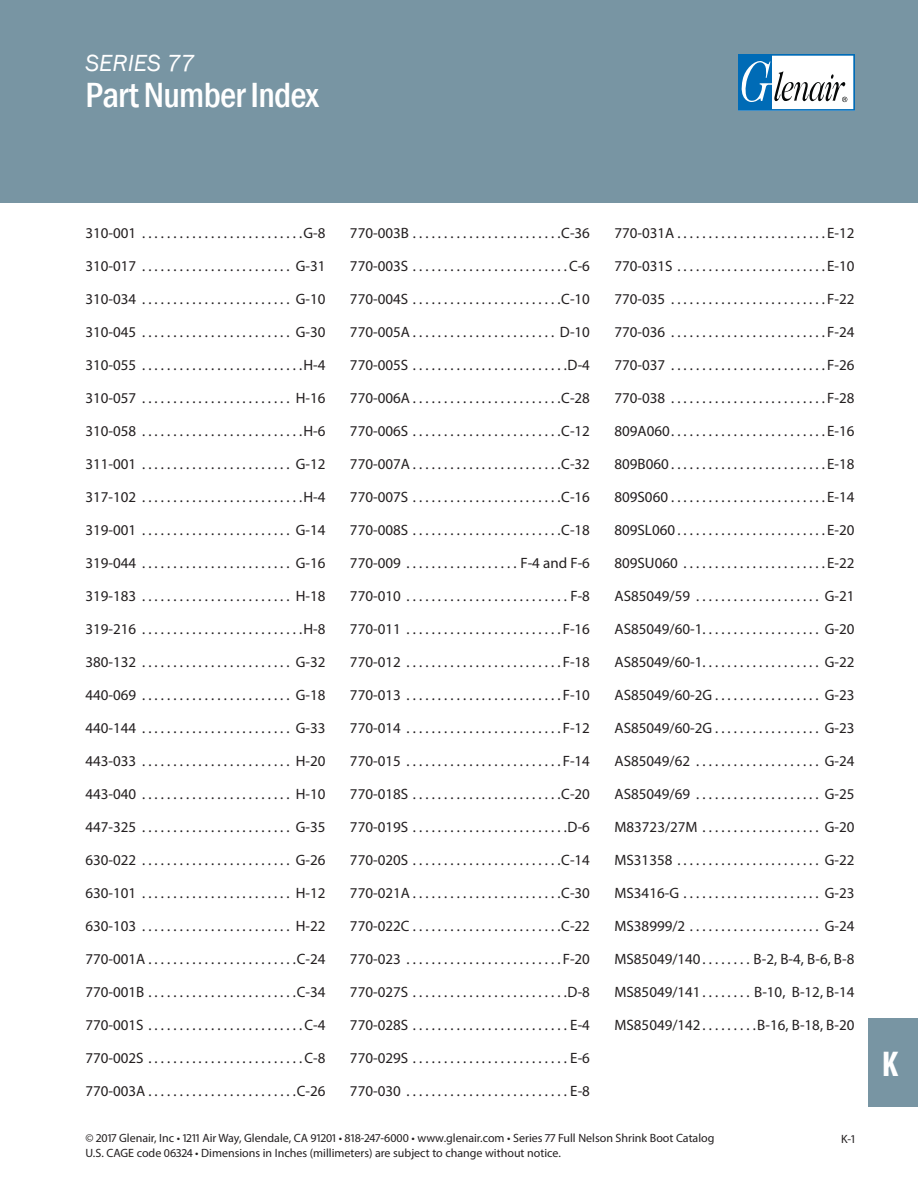
<style>
.page{position:relative;width:918px;height:1188px;background:#fff}
.page>*{position:absolute;margin:0;border:0;box-sizing:border-box;transform-origin:0 0}
.catalog_section{font:500 condensed 36px "Franklin Gothic";letter-spacing:-.02em;color:#fff}
.t1{font:700 condensed 36px "Myriad Pro";color:#fff}
.series{font:italic 24px "Franklin Gothic";color:#fff}
.body_text{font:15px "Myriad Pro";color:#231f20}
.table_txt_lft{font:12px/15px "Myriad Pro";color:#231f20}
</style>
<div class="page">
<div style="left:0;top:0;width:918px;height:202px;background:#7895a3"></div>
<svg style="left:738px;top:54px;width:117px;height:57px;background:#9fc0d6"></svg>
<div style="left:868px;top:1019px;width:50px;height:88px;background:#7895a3"></div>
<p class="series" style="left:86px;top:48px;width:111px">SERIES 77</p>
<p class="catalog_section" style="left:86px;top:71px;width:235px">Part Number Index</p>
<p class="body_text" style="left:86px;top:223px;width:242px">310-001 . . . . . . . . . . . . . . . . . . . . . . . . . G-8</p>
<p class="body_text" style="left:86px;top:256px;width:242px">310-017 . . . . . . . . . . . . . . . . . . . . . . . . G-31</p>
<p class="body_text" style="left:86px;top:289px;width:242px">310-034 . . . . . . . . . . . . . . . . . . . . . . . . G-10</p>
<p class="body_text" style="left:86px;top:322px;width:242px">310-045 . . . . . . . . . . . . . . . . . . . . . . . . G-30</p>
<p class="body_text" style="left:86px;top:355px;width:242px">310-055 . . . . . . . . . . . . . . . . . . . . . . . . . H-4</p>
<p class="body_text" style="left:86px;top:388px;width:242px">310-057 . . . . . . . . . . . . . . . . . . . . . . . . H-16</p>
<p class="body_text" style="left:86px;top:421px;width:242px">310-058 . . . . . . . . . . . . . . . . . . . . . . . . . H-6</p>
<p class="body_text" style="left:86px;top:454px;width:242px">311-001 . . . . . . . . . . . . . . . . . . . . . . . . G-12</p>
<p class="body_text" style="left:86px;top:487px;width:242px">317-102 . . . . . . . . . . . . . . . . . . . . . . . . . H-4</p>
<p class="body_text" style="left:86px;top:520px;width:242px">319-001 . . . . . . . . . . . . . . . . . . . . . . . . G-14</p>
<p class="body_text" style="left:86px;top:553px;width:242px">319-044 . . . . . . . . . . . . . . . . . . . . . . . . G-16</p>
<p class="body_text" style="left:86px;top:586px;width:242px">319-183 . . . . . . . . . . . . . . . . . . . . . . . . H-18</p>
<p class="body_text" style="left:86px;top:619px;width:242px">319-216 . . . . . . . . . . . . . . . . . . . . . . . . . H-8</p>
<p class="body_text" style="left:86px;top:652px;width:242px">380-132 . . . . . . . . . . . . . . . . . . . . . . . . G-32</p>
<p class="body_text" style="left:86px;top:685px;width:242px">440-069 . . . . . . . . . . . . . . . . . . . . . . . . G-18</p>
<p class="body_text" style="left:86px;top:718px;width:242px">440-144 . . . . . . . . . . . . . . . . . . . . . . . . G-33</p>
<p class="body_text" style="left:86px;top:751px;width:242px">443-033 . . . . . . . . . . . . . . . . . . . . . . . . H-20</p>
<p class="body_text" style="left:86px;top:784px;width:242px">443-040 . . . . . . . . . . . . . . . . . . . . . . . . H-10</p>
<p class="body_text" style="left:86px;top:817px;width:242px">447-325 . . . . . . . . . . . . . . . . . . . . . . . . G-35</p>
<p class="body_text" style="left:86px;top:850px;width:242px">630-022 . . . . . . . . . . . . . . . . . . . . . . . . G-26</p>
<p class="body_text" style="left:86px;top:883px;width:242px">630-101 . . . . . . . . . . . . . . . . . . . . . . . . H-12</p>
<p class="body_text" style="left:86px;top:916px;width:242px">630-103 . . . . . . . . . . . . . . . . . . . . . . . . H-22</p>
<p class="body_text" style="left:86px;top:949px;width:242px">770-001A . . . . . . . . . . . . . . . . . . . . . . . C-24</p>
<p class="body_text" style="left:86px;top:982px;width:242px">770-001B . . . . . . . . . . . . . . . . . . . . . . . C-34</p>
<p class="body_text" style="left:86px;top:1015px;width:242px">770-001S . . . . . . . . . . . . . . . . . . . . . . . . C-4</p>
<p class="body_text" style="left:86px;top:1048px;width:242px">770-002S . . . . . . . . . . . . . . . . . . . . . . . . C-8</p>
<p class="body_text" style="left:86px;top:1081px;width:242px">770-003A . . . . . . . . . . . . . . . . . . . . . . . C-26</p>
<p class="body_text" style="left:350px;top:223px;width:242px">770-003B . . . . . . . . . . . . . . . . . . . . . . . C-36</p>
<p class="body_text" style="left:350px;top:256px;width:242px">770-003S . . . . . . . . . . . . . . . . . . . . . . . . C-6</p>
<p class="body_text" style="left:350px;top:289px;width:242px">770-004S . . . . . . . . . . . . . . . . . . . . . . . C-10</p>
<p class="body_text" style="left:350px;top:322px;width:242px">770-005A . . . . . . . . . . . . . . . . . . . . . . . D-10</p>
<p class="body_text" style="left:350px;top:355px;width:242px">770-005S . . . . . . . . . . . . . . . . . . . . . . . . D-4</p>
<p class="body_text" style="left:350px;top:388px;width:242px">770-006A . . . . . . . . . . . . . . . . . . . . . . . C-28</p>
<p class="body_text" style="left:350px;top:421px;width:242px">770-006S . . . . . . . . . . . . . . . . . . . . . . . C-12</p>
<p class="body_text" style="left:350px;top:454px;width:242px">770-007A . . . . . . . . . . . . . . . . . . . . . . . C-32</p>
<p class="body_text" style="left:350px;top:487px;width:242px">770-007S . . . . . . . . . . . . . . . . . . . . . . . C-16</p>
<p class="body_text" style="left:350px;top:520px;width:242px">770-008S . . . . . . . . . . . . . . . . . . . . . . . C-18</p>
<p class="body_text" style="left:350px;top:553px;width:242px">770-009 . . . . . . . . . . . . . . . . . . F-4 and F-6</p>
<p class="body_text" style="left:350px;top:586px;width:242px">770-010 . . . . . . . . . . . . . . . . . . . . . . . . . . F-8</p>
<p class="body_text" style="left:350px;top:619px;width:242px">770-011 . . . . . . . . . . . . . . . . . . . . . . . . F-16</p>
<p class="body_text" style="left:350px;top:652px;width:242px">770-012 . . . . . . . . . . . . . . . . . . . . . . . . F-18</p>
<p class="body_text" style="left:350px;top:685px;width:242px">770-013 . . . . . . . . . . . . . . . . . . . . . . . . F-10</p>
<p class="body_text" style="left:350px;top:718px;width:242px">770-014 . . . . . . . . . . . . . . . . . . . . . . . . F-12</p>
<p class="body_text" style="left:350px;top:751px;width:242px">770-015 . . . . . . . . . . . . . . . . . . . . . . . . F-14</p>
<p class="body_text" style="left:350px;top:784px;width:242px">770-018S . . . . . . . . . . . . . . . . . . . . . . . C-20</p>
<p class="body_text" style="left:350px;top:817px;width:242px">770-019S . . . . . . . . . . . . . . . . . . . . . . . . D-6</p>
<p class="body_text" style="left:350px;top:850px;width:242px">770-020S . . . . . . . . . . . . . . . . . . . . . . . C-14</p>
<p class="body_text" style="left:350px;top:883px;width:242px">770-021A . . . . . . . . . . . . . . . . . . . . . . . C-30</p>
<p class="body_text" style="left:350px;top:916px;width:242px">770-022C . . . . . . . . . . . . . . . . . . . . . . . C-22</p>
<p class="body_text" style="left:350px;top:949px;width:242px">770-023 . . . . . . . . . . . . . . . . . . . . . . . . F-20</p>
<p class="body_text" style="left:350px;top:982px;width:242px">770-027S . . . . . . . . . . . . . . . . . . . . . . . . D-8</p>
<p class="body_text" style="left:350px;top:1015px;width:242px">770-028S . . . . . . . . . . . . . . . . . . . . . . . . . E-4</p>
<p class="body_text" style="left:350px;top:1048px;width:242px">770-029S . . . . . . . . . . . . . . . . . . . . . . . . . E-6</p>
<p class="body_text" style="left:350px;top:1081px;width:242px">770-030 . . . . . . . . . . . . . . . . . . . . . . . . . . E-8</p>
<p class="body_text" style="left:615px;top:223px;width:242px">770-031A . . . . . . . . . . . . . . . . . . . . . . . E-12</p>
<p class="body_text" style="left:614px;top:256px;width:242px">770-031S . . . . . . . . . . . . . . . . . . . . . . . E-10</p>
<p class="body_text" style="left:614px;top:289px;width:242px">770-035 . . . . . . . . . . . . . . . . . . . . . . . . F-22</p>
<p class="body_text" style="left:615px;top:322px;width:242px">770-036 . . . . . . . . . . . . . . . . . . . . . . . . F-24</p>
<p class="body_text" style="left:615px;top:355px;width:242px">770-037 . . . . . . . . . . . . . . . . . . . . . . . . F-26</p>
<p class="body_text" style="left:615px;top:388px;width:242px">770-038 . . . . . . . . . . . . . . . . . . . . . . . . F-28</p>
<p class="body_text" style="left:615px;top:421px;width:242px">809A060 . . . . . . . . . . . . . . . . . . . . . . . . E-16</p>
<p class="body_text" style="left:614px;top:454px;width:242px">809B060 . . . . . . . . . . . . . . . . . . . . . . . . E-18</p>
<p class="body_text" style="left:614px;top:487px;width:242px">809S060 . . . . . . . . . . . . . . . . . . . . . . . . E-14</p>
<p class="body_text" style="left:614px;top:520px;width:242px">809SL060 . . . . . . . . . . . . . . . . . . . . . . . E-20</p>
<p class="body_text" style="left:614px;top:553px;width:242px">809SU060 . . . . . . . . . . . . . . . . . . . . . . E-22</p>
<p class="body_text" style="left:614px;top:586px;width:242px">AS85049/59 . . . . . . . . . . . . . . . . . . . . G-21</p>
<p class="body_text" style="left:615px;top:619px;width:242px">AS85049/60-1 . . . . . . . . . . . . . . . . . . . G-20</p>
<p class="body_text" style="left:615px;top:652px;width:242px">AS85049/60-1 . . . . . . . . . . . . . . . . . . . G-22</p>
<p class="body_text" style="left:615px;top:685px;width:242px">AS85049/60-2G . . . . . . . . . . . . . . . . . G-23</p>
<p class="body_text" style="left:615px;top:718px;width:242px">AS85049/60-2G . . . . . . . . . . . . . . . . . G-23</p>
<p class="body_text" style="left:615px;top:751px;width:242px">AS85049/62 . . . . . . . . . . . . . . . . . . . . G-24</p>
<p class="body_text" style="left:615px;top:784px;width:242px">AS85049/69 . . . . . . . . . . . . . . . . . . . . G-25</p>
<p class="body_text" style="left:615px;top:817px;width:242px">M83723/27M . . . . . . . . . . . . . . . . . . . G-20</p>
<p class="body_text" style="left:615px;top:850px;width:242px">MS31358 . . . . . . . . . . . . . . . . . . . . . . . G-22</p>
<p class="body_text" style="left:615px;top:883px;width:242px">MS3416-G . . . . . . . . . . . . . . . . . . . . . . G-23</p>
<p class="body_text" style="left:615px;top:916px;width:242px">MS38999/2 . . . . . . . . . . . . . . . . . . . . . G-24</p>
<p class="body_text" style="left:615px;top:949px;width:242px">MS85049/140 . . . . . . . . B-2, B-4, B-6, B-8</p>
<p class="body_text" style="left:615px;top:982px;width:242px">MS85049/141 . . . . . . . . B-10, B-12, B-14</p>
<p class="body_text" style="left:615px;top:1015px;width:242px">MS85049/142 . . . . . . . . B-16, B-18, B-20</p>
<p class="table_txt_lft" style="left:86px;top:1131px;width:631px">© 2017 Glenair, Inc • 1211 Air Way, Glendale, CA 91201 • 818-247-6000 • www.glenair.com • Series 77 Full Nelson Shrink Boot Catalog<br>U.S. CAGE code 06324 • Dimensions in Inches (millimeters) are subject to change without notice.</p>
<p class="table_txt_lft" style="left:841px;top:1131px;width:15px">K-1</p>
<h1 class="t1" style="left:882px;top:1042px;width:18px">K</h1>
</div>
